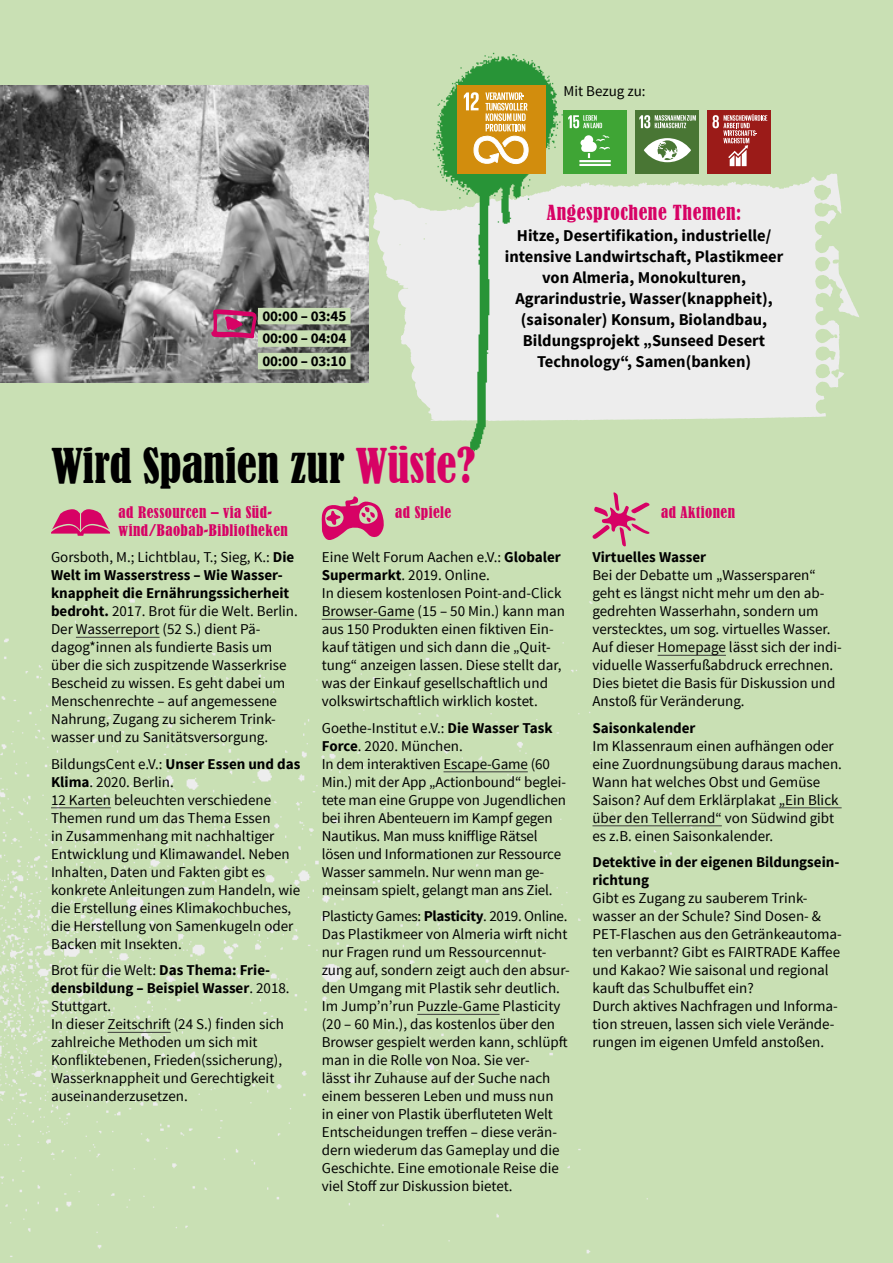
<style>
.page{position:relative;width:893px;height:1263px;background:#c9e0b4}
.page>*{position:absolute;margin:0;border:0;box-sizing:border-box;transform-origin:0 0}
.t1{font:condensed 45px "Bernard";color:#000}
.FLIESS{font:condensed 19.5px "Bernard";letter-spacing:.03em;color:#d70265}
.FLIESS-2{font:700 16.5px/21px "Source Sans Pro";color:#000;text-align:center}
.FLIESS-3{font:15px/18px "Source Sans Pro";color:#000}
.FLIESS-4{font:700 15px/18px "Source Sans Pro";color:#000}
.FLIESS-5{font:condensed 15px/18px "Bernard";letter-spacing:.03em;color:#d70265}
.FLIESS-6{font:15px "Source Sans Pro";letter-spacing:-.02em;color:#000}
.Minuten{font:700 15px "Source Sans Pro";letter-spacing:-.01em;color:#000}
.s1{color:#d70265}
.s2{font-weight:400}
.s3{font-weight:700}
</style>
<div class="page">
<svg style="left:373px;top:174px;width:486px;height:246px;fill:#ededed"></svg>
<img style="left:0;top:600px;width:726px;height:657px">
<hr style="left:76px;top:637px;width:84px;height:1px;background:#3c3c3b">
<hr style="left:51px;top:807px;width:60px;height:1px;background:#3c3c3b">
<hr style="left:108px;top:1032px;width:63px;height:1px;background:#3c3c3b">
<svg style="left:51px;top:509px;width:59px;height:27px"></svg>
<hr style="left:322px;top:619px;width:92px;height:1px;background:#3c3c3b">
<hr style="left:444px;top:771px;width:84px;height:1px;background:#3c3c3b">
<hr style="left:417px;top:1014px;width:83px;height:1px;background:#3c3c3b">
<svg style="left:322px;top:496px;width:62px;height:44px"></svg>
<hr style="left:657px;top:655px;width:69px;height:1px;background:#3c3c3b">
<hr style="left:779px;top:807px;width:63px;height:1px;background:#3c3c3b">
<hr style="left:592px;top:825px;width:130px;height:1px;background:#3c3c3b">
<svg style="left:592px;top:492px;width:58px;height:55px"></svg>
<img style="left:0;top:85px;width:369px;height:298px">
<div style="left:258px;top:308px;width:93px;height:16px;background:#c9e0b4"></div>
<div style="left:258px;top:330px;width:93px;height:17px;background:#c9e0b4"></div>
<div style="left:258px;top:353px;width:93px;height:16px;background:#c9e0b4"></div>
<svg style="left:211px;top:309px;width:45px;height:29px"></svg>
<img style="left:376px;top:52px;width:241px;height:400px">
<div style="left:457px;top:85px;width:89px;height:89px;background:#d28d0d"></div>
<svg style="left:464px;top:92px;width:64px;height:73px"></svg>
<div style="left:563px;top:110px;width:64px;height:64px;background:#3fa535"></div>
<hr style="left:579px;top:160px;width:32px;height:2px;background:#fff">
<hr style="left:579px;top:164px;width:32px;height:2px;background:#fff">
<svg style="left:580px;top:135px;width:30px;height:23px"></svg>
<svg style="left:568px;top:115px;width:34px;height:13px"></svg>
<div style="left:635px;top:110px;width:64px;height:64px;background:#497634"></div>
<svg style="left:644px;top:138px;width:47px;height:24px"></svg>
<svg style="left:639px;top:115px;width:57px;height:13px"></svg>
<div style="left:706px;top:110px;width:64px;height:64px;background:#9b1b18"></div>
<svg style="left:712px;top:114px;width:55px;height:52px"></svg>
<p class="Minuten" style="left:262px;top:306px;width:85px">00:00 – 03:45</p>
<p class="Minuten" style="left:262px;top:328px;width:85px">00:00 – 04:04</p>
<p class="Minuten" style="left:262px;top:351px;width:85px">00:00 – 03:10</p>
<p class="FLIESS-3" style="left:563px;top:83px;width:84px">Mit Bezug zu:</p>
<p class="FLIESS" style="left:547px;top:201px;width:196px">Angesprochene Themen:</p>
<p class="FLIESS-2" style="left:505px;top:225px;width:280px">Hitze, Desertifikation, industrielle/ intensive Landwirtschaft, Plastikmeer von Almeria, Monokulturen, Agrarindustrie, Wasser(knappheit), (saisonaler) Konsum, Biolandbau, Bildungsprojekt „Sunseed Desert Technology“, Samen(banken)</p>
<p class="t1" style="left:51px;top:439px;width:426px">Wird Spanien zur <span class="s1">Wüste?</span></p>
<p class="FLIESS-5" style="left:119px;top:503px;width:171px">ad Ressourcen – via Süd&shy;wind/Baobab-Bibliotheken</p>
<p class="FLIESS-4" style="left:51px;top:549px;width:248px"><span class="s2">Gorsboth, M.; Lichtblau, T.; Sieg, K.:</span> Die Welt im Wasserstress – Wie Wasser&shy;knappheit die Ernährungssicherheit bedroht. <span class="s2">2017. Brot für die Welt. Berlin.</span></p>
<p class="FLIESS-3" style="left:51px;top:621px;width:237px">Der Wasserreport (52 S.) dient Pä&shy;dagog*innen als fundierte Basis um über die sich zuspitzende Wasserkrise Bescheid zu wissen. Es geht dabei um Menschenrechte – auf angemessene Nahrung, Zugang zu sicherem Trink&shy;wasser und zu Sanitätsversorgung.</p>
<p class="FLIESS-3" style="left:51px;top:755px;width:251px">BildungsCent e.V.: <span class="s3">Unser Essen und das<br>Klima</span>. 2020. Berlin.</p>
<p class="FLIESS-3" style="left:51px;top:791px;width:251px">12 Karten beleuchten verschiedene Themen rund um das Thema Essen<br>in Zusammenhang mit nachhaltiger Entwicklung und Klimawandel. Neben Inhalten, Daten und Fakten gibt es konkrete Anleitungen zum Handeln, wie die Erstellung eines Klimakochbuches, die Herstellung von Samenkugeln oder Backen mit Insekten.</p>
<p class="FLIESS-4" style="left:51px;top:962px;width:240px"><span class="s2">Brot für die Welt:</span> Das Thema: Frie&shy;densbildung – Beispiel Wasser<span class="s2">. 2018.<br>Stuttgart.</span></p>
<p class="FLIESS-3" style="left:51px;top:1016px;width:235px">In dieser Zeitschrift (24 S.) finden sich zahlreiche Methoden um sich mit Konfliktebenen, Frieden(ssicherung), Wasserknappheit und Gerechtigkeit auseinanderzusetzen.</p>
<p class="FLIESS-5" style="left:395px;top:503px;width:58px">ad Spiele</p>
<p class="FLIESS-3" style="left:322px;top:549px;width:241px">Eine Welt Forum Aachen e.V.: <span class="s3">Globaler<br>Supermarkt</span>. 2019. Online.</p>
<p class="FLIESS-3" style="left:322px;top:585px;width:245px">In diesem kostenlosen Point-and-Click Browser-Game (15 – 50 Min.) kann man aus 150 Produkten einen fiktiven Ein&shy;kauf tätigen und sich dann die „Quit&shy;tung“ anzeigen lassen. Diese stellt dar, was der Einkauf gesellschaftlich und volkswirtschaftlich wirklich kostet.</p>
<p class="FLIESS-3" style="left:322px;top:719px;width:232px">Goethe-Institut e.V.: <span class="s3">Die Wasser Task<br>Force</span>. 2020. München.</p>
<p class="FLIESS-3" style="left:322px;top:755px;width:246px">In dem interaktiven Escape-Game (60<br>Min.) mit der App „Actionbound“ beglei&shy;tete man eine Gruppe von Jugendlichen bei ihren Abenteuern im Kampf gegen Nautikus. Man muss knifflige Rätsel lösen und Informationen zur Ressource Wasser sammeln. Nur wenn man ge&shy;meinsam spielt, gelangt man ans Ziel.</p>
<p class="FLIESS-6" style="left:322px;top:907px;width:247px">Plasticty Games: <span class="s3">Plasticity</span>. 2019. Online.</p>
<p class="FLIESS-3" style="left:322px;top:926px;width:250px">Das Plastikmeer von Almeria wirft nicht nur Fragen rund um Ressourcennut&shy;zung auf, sondern zeigt auch den absur&shy;den Umgang mit Plastik sehr deutlich.<br>Im Jump’n’run Puzzle-Game Plasticity (20 – 60 Min.), das kostenlos über den Browser gespielt werden kann, schlüpft man in die Rolle von Noa. Sie ver-<br>lässt ihr Zuhause auf der Suche nach einem besseren Leben und muss nun<br>in einer von Plastik überfluteten Welt Entscheidungen treffen – diese verän&shy;dern wiederum das Gameplay und die Geschichte. Eine emotionale Reise die viel Stoff zur Diskussion bietet.</p>
<p class="FLIESS-5" style="left:661px;top:503px;width:75px">ad Aktionen</p>
<p class="FLIESS-4" style="left:592px;top:549px;width:115px">Virtuelles Wasser</p>
<p class="FLIESS-3" style="left:592px;top:567px;width:251px">Bei der Debatte um „Wassersparen“ geht es längst nicht mehr um den ab&shy;gedrehten Wasserhahn, sondern um verstecktes, um sog. virtuelles Wasser.<br>Auf dieser Homepage lässt sich der indi&shy;viduelle Wasserfußabdruck errechnen.<br>Dies bietet die Basis für Diskussion und Anstoß für Veränderung.</p>
<p class="FLIESS-4" style="left:592px;top:719px;width:105px">Saisonkalender</p>
<p class="FLIESS-3" style="left:592px;top:737px;width:251px">Im Klassenraum einen aufhängen oder eine Zuordnungsübung daraus machen.<br>Wann hat welches Obst und Gemüse Saison? Auf dem Erklärplakat „Ein Blick über den Tellerrand“ von Südwind gibt es z.B. einen Saisonkalender.</p>
<p class="FLIESS-4" style="left:592px;top:854px;width:248px">Detektive in der eigenen Bildungsein&shy;richtung</p>
<p class="FLIESS-3" style="left:592px;top:890px;width:251px">Gibt es Zugang zu sauberem Trink&shy;wasser an der Schule? Sind Dosen- &amp; PET-Flaschen aus den Getränkeautoma&shy;ten verbannt? Gibt es FAIRTRADE Kaffee und Kakao? Wie saisonal und regional kauft das Schulbuffet ein?</p>
<p class="FLIESS-3" style="left:592px;top:998px;width:247px">Durch aktives Nachfragen und Informa&shy;tion streuen, lassen sich viele Verände&shy;rungen im eigenen Umfeld anstoßen.</p>
</div>
